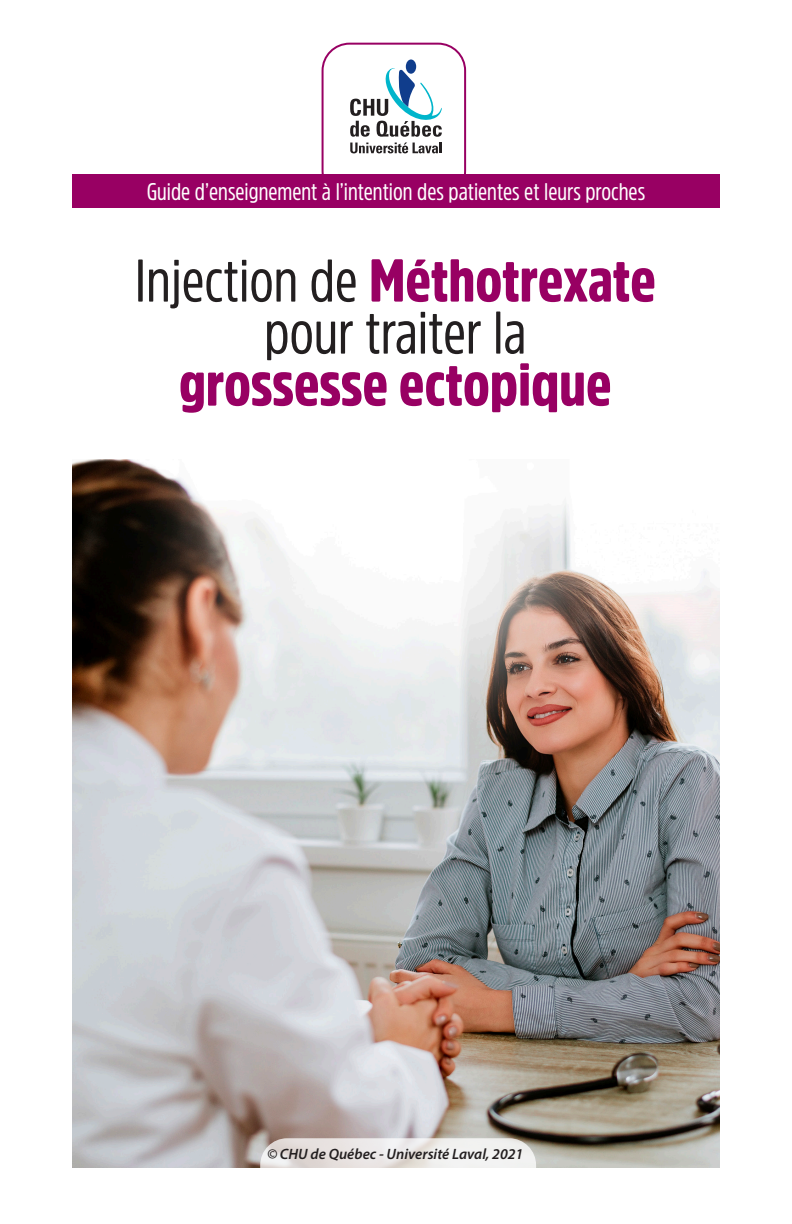
<style>
.page{position:relative;width:792px;height:1224px;background:#fff}
.page>*{position:absolute;margin:0;border:0;box-sizing:border-box;transform-origin:0 0}
.t1{font:60px/52px "Amsi Pro Cond";color:#231f20;text-align:center}
.t2{font:900 60px "Amsi Pro Cond";color:#980063}
.t3{font:24px "Amsi Pro Cond";color:#fff}
.t4{font:italic 600 15px "Myriad Pro";color:#231f20}
.s1{font-weight:900;color:#980063}
</style>
<div class="page">
<img style="left:72px;top:460px;width:648px;height:708px">
<svg style="left:260px;top:1138px;width:276px;height:30px"></svg>
<div style="left:406px;top:59px;width:10px;height:15px;background:#103d8c;border-radius:50%"></div>
<svg style="left:350px;top:143px;width:92px;height:10px"></svg>
<svg style="left:350px;top:68px;width:92px;height:69px"></svg>
<div style="left:322px;top:43px;width:144px;height:156px;border:2px solid #980063;border-radius:27px"></div>
<div style="left:72px;top:175px;width:648px;height:33px;background:#980063"></div>
<p class="t3" style="left:147px;top:175px;width:500px">Guide d’enseignement à l’intention des patientes et leurs proches</p>
<h1 class="t1" style="left:135px;top:253px;width:523px">Injection de <span class="s1">Méthotrexate </span>pour traiter la</h1>
<h1 class="t2" style="left:179px;top:343px;width:434px">grossesse ectopique</h1>
<p class="t4" style="left:267px;top:1145px;width:258px">© CHU de Québec - Université Laval, 2021</p>
</div>
